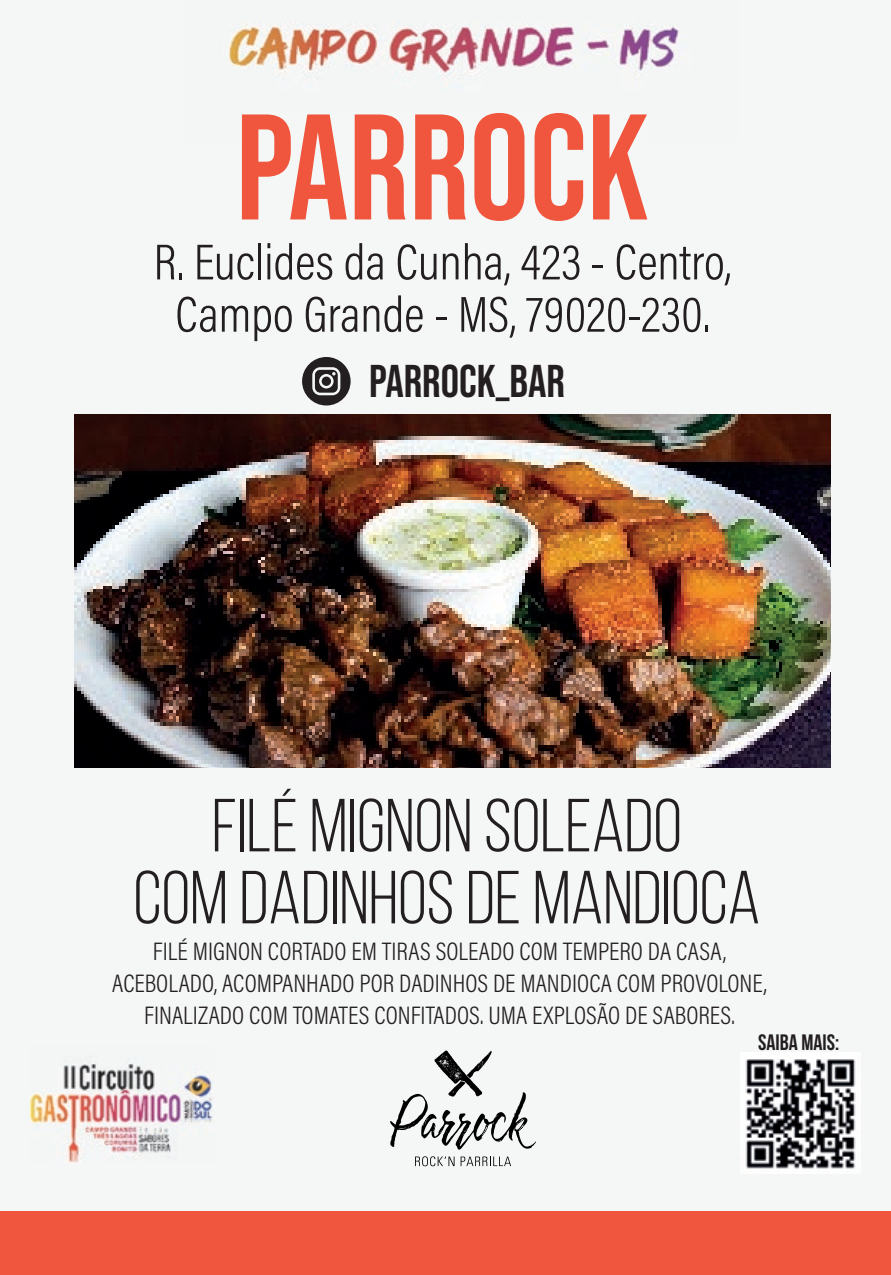
<style>
.page{position:relative;width:891px;height:1275px;background:#f5f7f6}
.page>*{position:absolute;margin:0;border:0;box-sizing:border-box;transform-origin:0 0}
.t1{font:150px "Bebas Neue";color:#f0563d}
.t2{font:75px/72px "Bebas Neue";color:#231f20;text-align:center}
.t3{font:300 51px/52.2px "Acumin Pro Cond";color:#231f20;text-align:center}
.t4{font:45.9px "Bebas Neue";color:#231f20}
.t5{font:300 25.5px/31.8px "Acumin Pro Cond";letter-spacing:.005em;color:#231f20;text-align:center}
.t6{font:22.2px "Bebas Neue";color:#231f20}
</style>
<div class="page">
<svg style="left:302px;top:357px;width:49px;height:49px"></svg>
<div style="left:322px;top:377px;width:9px;height:9px;background:#231f20;border-radius:50%"></div>
<svg style="left:415px;top:1156px;width:40px;height:10px"></svg>
<svg style="left:461px;top:1157px;width:50px;height:9px"></svg>
<svg style="left:390px;top:1051px;width:146px;height:99px"></svg>
<img style="left:75px;top:415px;width:756px;height:353px">
<img style="left:228px;top:22px;width:451px;height:121px">
<img style="left:242px;top:113px;width:405px;height:30px">
<div style="left:0;top:1211px;width:891px;height:64px;background:#f0563d"></div>
<img style="left:746px;top:1059px;width:109px;height:110px">
<img style="left:29px;top:1064px;width:184px;height:99px">
<h1 class="t1" style="left:236px;top:83px;width:415px">PARROCK</h1>
<h3 class="t3" style="left:154px;top:235px;width:579px">R. Euclides da Cunha, 423 - Centro,<br>Campo Grande - MS, 79020-230.</h3>
<h3 class="t4" style="left:369px;top:355px;width:197px">PARROCK_BAR</h3>
<h2 class="t2" style="left:133px;top:789px;width:628px">FILÉ MIGNON SOLEADO<br>COM DADINHOS DE MANDIOCA</h2>
<p class="t5" style="left:112px;top:935px;width:656px">FILÉ MIGNON CORTADO EM TIRAS SOLEADO COM TEMPERO DA CASA,<br>ACEBOLADO, ACOMPANHADO POR DADINHOS DE MANDIOCA COM PROVOLONE,<br>FINALIZADO COM TOMATES CONFITADOS. UMA EXPLOSÃO DE SABORES.</p>
<p class="t6" style="left:758px;top:1031px;width:83px">SAIBA MAIS:</p>
</div>
